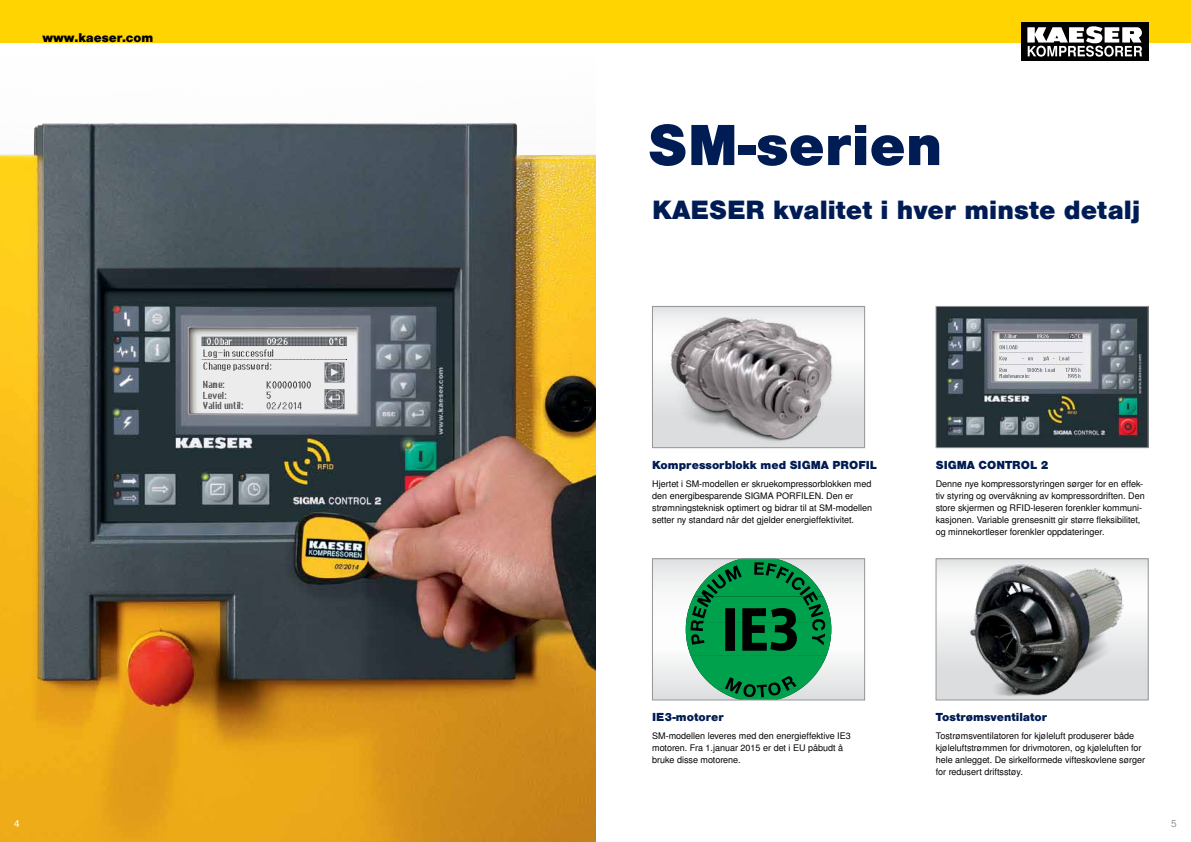
<style>
.page{position:relative;width:1191px;height:842px;background:#fff}
.page>*{position:absolute;margin:0;border:0;box-sizing:border-box;transform-origin:0 0}
.t1{font:900 55px "Nimbus San L";color:#001c54}
.t2{font:900 25px "Nimbus San L";color:#001c54}
.t3{font:900 12px "Nimbus San L";color:#000}
.t4{font:900 11px "Nimbus San L";color:#001c54}
.t5{font:10px "Nimbus San L";color:#939598}
.t6{font:10px "Nimbus San L";color:#fff}
.t7{font:9.5px/10.4px "Sigma Control 2";letter-spacing:.02em;color:#000}
.t8{font:9px/12px "Nimbus San L";color:#000}
</style>
<div class="page">
<div style="left:0;top:0;width:1191px;height:43px;background:#ffd400"></div>
<div style="left:1020px;top:22px;width:128px;height:39px;background:#000"></div>
<svg style="left:1027px;top:26px;width:115px;height:31px"></svg>
<img style="left:0;top:123px;width:595px;height:719px">
<svg style="left:202px;top:337px;width:145px;height:73px;background:#cccccd"></svg>
<img style="left:937px;top:560px;width:207px;height:138px">
<div style="left:935px;top:558px;width:213px;height:142px;border:1px solid #939598"></div>
<img style="left:654px;top:308px;width:209px;height:138px">
<div style="left:652px;top:306px;width:213px;height:142px;border:1px solid #939598"></div>
<img style="left:937px;top:308px;width:209px;height:138px">
<div style="left:935px;top:306px;width:213px;height:142px;border:1px solid #939598"></div>
<svg style="left:999px;top:333px;width:84px;height:46px;background:#d3d4d8"></svg>
<svg style="left:654px;top:560px;width:209px;height:138px"></svg>
<svg style="left:686px;top:560px;width:145px;height:138px;background:#29925c"></svg>
<div style="left:652px;top:558px;width:213px;height:142px;border:1px solid #939598"></div>
<h3 class="t3" style="left:43px;top:30px;width:112px">www.kaeser.com</h3>
<p class="t7" style="left:203px;top:380px;width:42px">Name:<br>Level:<br>Valid until:</p>
<p class="t6" style="left:14px;top:817px;width:7px">4</p>
<h1 class="t1" style="left:648px;top:111px;width:296px">SM-serien</h1>
<h2 class="t2" style="left:652px;top:194px;width:489px">KAESER kvalitet i hver minste detalj</h2>
<p class="t4" style="left:652px;top:458px;width:226px">Kompressorblokk med SIGMA PROFIL</p>
<p class="t8" style="left:652px;top:478px;width:221px">Hjertet i SM-modellen er skruekompressorblokken med den energibesparende SIGMA PORFILEN. Den er strømningsteknisk optimert og bidrar til at SM-modellen setter ny standard når det gjelder energieffektivitet.</p>
<p class="t4" style="left:935px;top:458px;width:114px">SIGMA CONTROL 2</p>
<p class="t8" style="left:935px;top:478px;width:210px">Denne nye kompressorstyringen sørger for en effek&shy;tiv styring og overvåkning av kompressordriften. Den store skjermen og RFID-leseren forenkler kommuni&shy;kasjonen. Variable grensesnitt gir større fleksibilitet, og minnekortleser forenkler oppdateringer.</p>
<p class="t4" style="left:652px;top:710px;width:73px">IE3-motorer</p>
<p class="t8" style="left:652px;top:730px;width:200px">SM-modellen leveres med den energieffektive IE3 motoren. Fra 1.januar 2015 er det i EU påbudt å bruke disse motorene.</p>
<p class="t4" style="left:935px;top:710px;width:113px">Tostrømsventilator</p>
<p class="t8" style="left:935px;top:730px;width:211px">Tostrømsventilatoren for kjøleluft produserer både kjøleluftstrømmen for drivmotoren, og kjøleluften for hele anlegget. De sirkelformede vifteskovlene sørger for redusert driftsstøy.</p>
<p class="t5" style="left:1171px;top:817px;width:7px">5</p>
</div>
